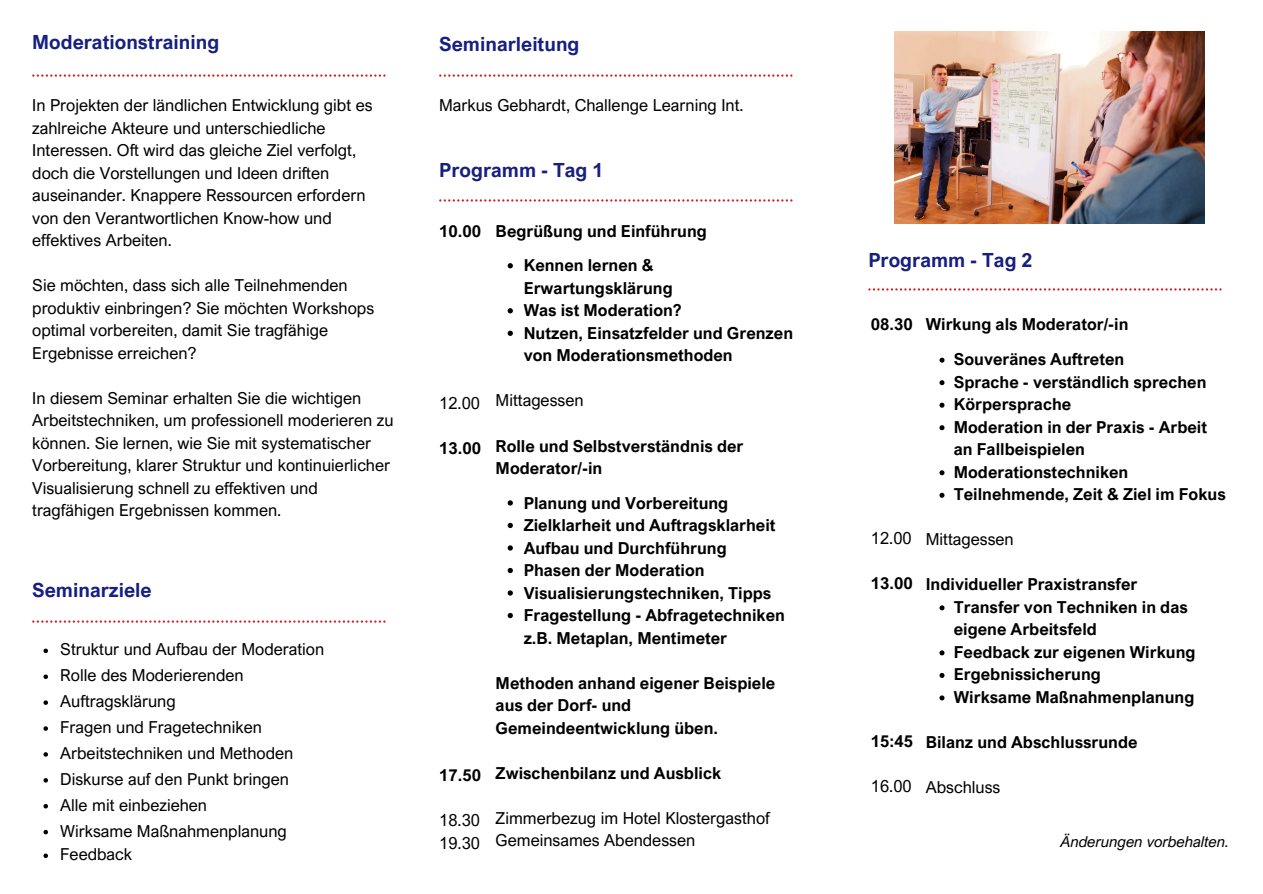
<style>
.page{position:relative;width:1263px;height:894px;background:#fff}
.page>*{position:absolute;margin:0;border:0;box-sizing:border-box;transform-origin:0 0}
.t1{font:700 19.5px "Arial Nova";color:#171f80}
.t2{font:16.5px/22.5px "Arial Nova";color:#000}
.t3{font:700 16.5px/22.5px "Arial Nova";color:#000}
.t4{font:italic 15px "Arial Nova";color:#000}
</style>
<div class="page">
<svg style="left:439px;top:74px;width:353px;height:3px"></svg>
<svg style="left:32px;top:74px;width:354px;height:3px"></svg>
<svg style="left:32px;top:620px;width:354px;height:2px"></svg>
<svg style="left:43px;top:648px;width:5px;height:5px"></svg>
<svg style="left:43px;top:674px;width:5px;height:4px"></svg>
<svg style="left:43px;top:700px;width:5px;height:4px"></svg>
<svg style="left:43px;top:726px;width:5px;height:4px"></svg>
<svg style="left:43px;top:752px;width:5px;height:4px"></svg>
<svg style="left:43px;top:778px;width:5px;height:4px"></svg>
<svg style="left:43px;top:804px;width:5px;height:4px"></svg>
<svg style="left:43px;top:829px;width:5px;height:5px"></svg>
<svg style="left:43px;top:853px;width:5px;height:4px"></svg>
<svg style="left:508px;top:263px;width:5px;height:5px"></svg>
<svg style="left:508px;top:308px;width:5px;height:5px"></svg>
<svg style="left:508px;top:330px;width:5px;height:6px"></svg>
<svg style="left:508px;top:500px;width:5px;height:5px"></svg>
<svg style="left:508px;top:522px;width:5px;height:6px"></svg>
<svg style="left:508px;top:545px;width:5px;height:5px"></svg>
<svg style="left:508px;top:567px;width:5px;height:6px"></svg>
<svg style="left:508px;top:590px;width:5px;height:5px"></svg>
<svg style="left:508px;top:612px;width:5px;height:6px"></svg>
<svg style="left:439px;top:199px;width:353px;height:2px"></svg>
<svg style="left:868px;top:288px;width:354px;height:2px"></svg>
<img style="left:894px;top:31px;width:310px;height:192px">
<svg style="left:939px;top:357px;width:5px;height:5px"></svg>
<svg style="left:939px;top:380px;width:5px;height:5px"></svg>
<svg style="left:939px;top:402px;width:5px;height:5px"></svg>
<svg style="left:939px;top:425px;width:5px;height:5px"></svg>
<svg style="left:939px;top:470px;width:5px;height:5px"></svg>
<svg style="left:939px;top:492px;width:5px;height:5px"></svg>
<svg style="left:939px;top:605px;width:5px;height:5px"></svg>
<svg style="left:939px;top:650px;width:5px;height:5px"></svg>
<svg style="left:939px;top:673px;width:5px;height:4px"></svg>
<svg style="left:939px;top:695px;width:5px;height:5px"></svg>
<p class="t1" style="left:32px;top:30px;width:189px">Moderationstraining</p>
<p class="t2" style="left:32px;top:94px;width:342px">In Projekten der ländlichen Entwicklung gibt es zahlreiche Akteure und unterschiedliche Interessen. Oft wird das gleiche Ziel verfolgt, doch die Vorstellungen und Ideen driften auseinander. Knappere Ressourcen erfordern von den Verantwortlichen Know-how und effektives Arbeiten.</p>
<p class="t2" style="left:32px;top:274px;width:343px">Sie möchten, dass sich alle Teilnehmenden produktiv einbringen? Sie möchten Workshops optimal vorbereiten, damit Sie tragfähige Ergebnisse erreichen?</p>
<p class="t2" style="left:32px;top:386px;width:363px">In diesem Seminar erhalten Sie die wichtigen Arbeitstechniken, um professionell moderieren zu können. Sie lernen, wie Sie mit systematischer Vorbereitung, klarer Struktur und kontinuierlicher Visualisierung schnell zu effektiven und tragfähigen Ergebnissen kommen.</p>
<h1 class="t1" style="left:32px;top:578px;width:121px">Seminarziele</h1>
<p class="t2" style="left:60px;top:637px;width:265px">Struktur und Aufbau der Moderation</p>
<p class="t2" style="left:60px;top:663px;width:185px">Rolle des Moderierenden</p>
<p class="t2" style="left:60px;top:689px;width:117px">Auftragsklärung</p>
<p class="t2" style="left:60px;top:715px;width:203px">Fragen und Fragetechniken</p>
<h1 class="t2" style="left:60px;top:741px;width:235px">Arbeitstechniken und Methoden</h1>
<p class="t2" style="left:60px;top:767px;width:230px">Diskurse auf den Punkt bringen</p>
<p class="t2" style="left:60px;top:793px;width:148px">Alle mit einbeziehen</p>
<p class="t2" style="left:60px;top:818px;width:228px">Wirksame Maßnahmenplanung</p>
<p class="t2" style="left:60px;top:842px;width:73px">Feedback</p>
<p class="t1" style="left:439px;top:31px;width:142px">Seminarleitung</p>
<h2 class="t2" style="left:439px;top:94px;width:306px">Markus Gebhardt, Challenge Learning Int.</h2>
<p class="t1" style="left:439px;top:157px;width:166px">Programm - Tag 1</p>
<h2 class="t3" style="left:439px;top:219px;width:43px">10.00</h2>
<p class="t2" style="left:439px;top:391px;width:42px">12.00</p>
<p class="t3" style="left:439px;top:436px;width:43px">13.00</p>
<p class="t3" style="left:439px;top:763px;width:43px">17.50</p>
<p class="t2" style="left:439px;top:808px;width:42px">18.30</p>
<h2 class="t2" style="left:439px;top:830px;width:42px">19.30</h2>
<p class="t3" style="left:496px;top:219px;width:213px">Begrüßung und Einführung</p>
<p class="t3" style="left:524px;top:254px;width:151px">Kennen lernen &amp;<br>Erwartungsklärung</p>
<p class="t3" style="left:524px;top:299px;width:160px">Was ist Moderation?</p>
<p class="t3" style="left:524px;top:321px;width:271px">Nutzen, Einsatzfelder und Grenzen von Moderationsmethoden</p>
<p class="t2" style="left:496px;top:389px;width:89px">Mittagessen</p>
<h1 class="t3" style="left:496px;top:434px;width:249px">Rolle und Selbstverständnis der<br>Moderator/-in</h1>
<p class="t3" style="left:524px;top:491px;width:206px">Planung und Vorbereitung</p>
<p class="t3" style="left:524px;top:513px;width:253px">Zielklarheit und Auftragsklarheit</p>
<h1 class="t3" style="left:524px;top:536px;width:205px">Aufbau und Durchführung</h1>
<p class="t3" style="left:524px;top:558px;width:182px">Phasen der Moderation</p>
<h2 class="t3" style="left:524px;top:581px;width:249px">Visualisierungstechniken, Tipps</h2>
<p class="t3" style="left:524px;top:603px;width:263px">Fragestellung - Abfragetechniken z.B. Metaplan, Mentimeter</p>
<h2 class="t3" style="left:496px;top:671px;width:281px">Methoden anhand eigener Beispiele aus der Dorf- und<br>Gemeindeentwicklung üben.</h2>
<h2 class="t3" style="left:496px;top:761px;width:227px">Zwischenbilanz und Ausblick</h2>
<p class="t2" style="left:496px;top:806px;width:276px">Zimmerbezug im Hotel Klostergasthof</p>
<p class="t2" style="left:496px;top:828px;width:201px">Gemeinsames Abendessen</p>
<p class="t1" style="left:868px;top:247px;width:166px">Programm - Tag 2</p>
<p class="t3" style="left:871px;top:312px;width:44px">08.30</p>
<h2 class="t2" style="left:871px;top:527px;width:42px">12.00</h2>
<p class="t3" style="left:871px;top:572px;width:44px">13.00</p>
<p class="t3" style="left:871px;top:729px;width:44px">15:45</p>
<p class="t2" style="left:871px;top:774px;width:42px">16.00</p>
<p class="t3" style="left:926px;top:312px;width:204px">Wirkung als Moderator/-in</p>
<p class="t3" style="left:954px;top:347px;width:172px">Souveränes Auftreten</p>
<p class="t3" style="left:954px;top:370px;width:254px">Sprache - verständlich sprechen</p>
<p class="t3" style="left:954px;top:392px;width:119px">Körpersprache</p>
<p class="t3" style="left:954px;top:415px;width:255px">Moderation in der Praxis - Arbeit an Fallbeispielen</p>
<h2 class="t3" style="left:954px;top:460px;width:176px">Moderationstechniken</h2>
<h2 class="t3" style="left:954px;top:482px;width:273px">Teilnehmende, Zeit &amp; Ziel im Fokus</h2>
<p class="t2" style="left:926px;top:527px;width:89px">Mittagessen</p>
<p class="t3" style="left:926px;top:572px;width:213px">Individueller Praxistransfer</p>
<p class="t3" style="left:954px;top:595px;width:236px">Transfer von Techniken in das eigene Arbeitsfeld</p>
<h1 class="t3" style="left:954px;top:640px;width:243px">Feedback zur eigenen Wirkung</h1>
<p class="t3" style="left:954px;top:662px;width:149px">Ergebnissicherung</p>
<h2 class="t3" style="left:954px;top:685px;width:242px">Wirksame Maßnahmenplanung</h2>
<p class="t3" style="left:926px;top:730px;width:213px">Bilanz und Abschlussrunde</p>
<h2 class="t2" style="left:926px;top:775px;width:76px">Abschluss</h2>
<h2 class="t4" style="left:1061px;top:831px;width:170px">Änderungen vorbehalten.</h2>
</div>
